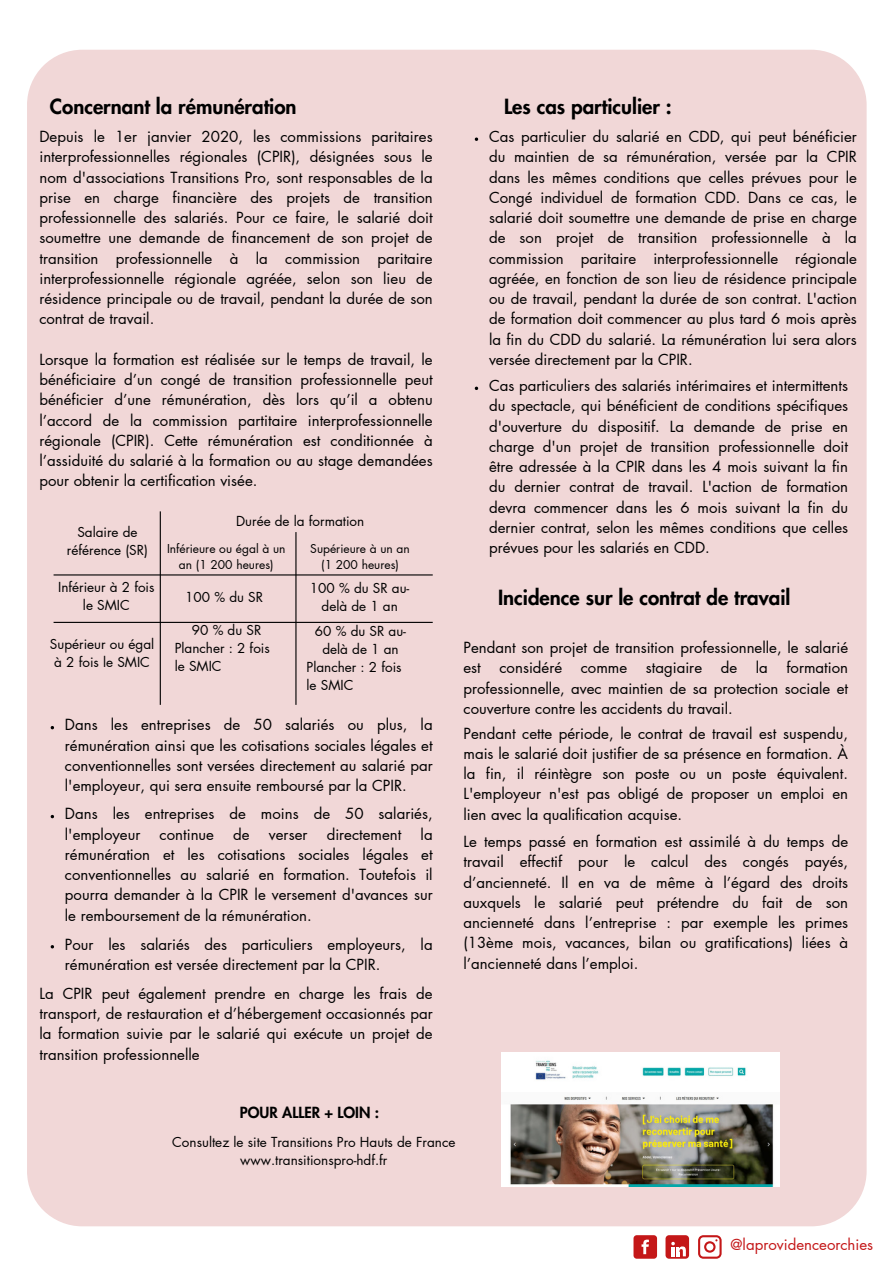
<style>
.page{position:relative;width:894px;height:1264px;background:#fff}
.page>*{position:absolute;margin:0;border:0;box-sizing:border-box;transform-origin:0 0}
.t1{font:800 20.4px "Futura LT Pro";color:#000}
.t2{font:15px/20.2px "Futura LT Pro";color:#000;text-align:justify}
.t3{font:15px "Futura LT Pro";color:#c41718}
.t4{font:800 15px "Futura LT Pro";color:#000}
.t5{font:13.5px/18px "Futura LT Pro";color:#000;text-align:center}
.t6{font:12px/16px "Futura LT Pro";color:#000;text-align:center}
</style>
<div class="page">
<div style="left:27px;top:50px;width:839px;height:1176px;background:#f1d7d7"></div>
<hr style="left:54px;top:574px;width:378px;height:1px;background:#000">
<hr style="left:295px;top:532px;width:1px;height:173px;background:#000">
<hr style="left:160px;top:511px;width:1px;height:194px;background:#000">
<hr style="left:54px;top:622px;width:378px;height:1px;background:#000">
<img style="left:501px;top:1052px;width:278px;height:134px">
<svg style="left:51px;top:814px;width:3px;height:4px"></svg>
<svg style="left:474px;top:137px;width:4px;height:4px"></svg>
<svg style="left:474px;top:386px;width:4px;height:4px"></svg>
<svg style="left:633px;top:1235px;width:24px;height:23px"></svg>
<div style="left:665px;top:1235px;width:23px;height:23px;background:#c41718;border-radius:4px"></div>
<svg style="left:671px;top:1241px;width:15px;height:15px"></svg>
<svg style="left:698px;top:1235px;width:23px;height:23px"></svg>
<h3 class="t1" style="left:50px;top:97px;width:248px">Concernant la rémunération</h3>
<h1 class="t2" style="left:39px;top:127px;width:394px">Depuis le 1er janvier 2020, les commissions paritaires interprofessionnelles régionales (CPIR), désignées sous le nom d'associations Transitions Pro, sont responsables de la prise en charge financière des projets de transition professionnelle des salariés. Pour ce faire, le salarié doit soumettre une demande de financement de son projet de transition professionnelle à la commission paritaire interprofessionnelle régionale agréée, selon son lieu de résidence principale ou de travail, pendant la durée de son contrat de travail.</h1>
<h3 class="t2" style="left:39px;top:350px;width:394px">Lorsque la formation est réalisée sur le temps de travail, le bénéficiaire d’un congé de transition professionnelle peut bénéficier d’une rémunération, dès lors qu’il a obtenu l’accord de la commission partitaire interprofessionnelle régionale (CPIR). Cette rémunération est conditionnée à l’assiduité du salarié à la formation ou au stage demandées pour obtenir la certification visée.</h3>
<p class="t5" style="left:236px;top:512px;width:130px">Durée de la formation</p>
<p class="t5" style="left:67px;top:524px;width:83px">Salaire de référence (SR)</p>
<h4 class="t6" style="left:167px;top:541px;width:120px">Inférieure ou égal à un an (1 200 heures)</h4>
<h3 class="t6" style="left:310px;top:541px;width:101px">Supérieure à un an (1 200 heures)</h3>
<p class="t5" style="left:58px;top:578px;width:98px">Inférieur à 2 fois le SMIC</p>
<p class="t5" style="left:185px;top:588px;width:79px">100 % du SR</p>
<p class="t5" style="left:310px;top:579px;width:101px">100 % du SR au&shy;delà de 1 an</p>
<p class="t5" style="left:50px;top:635px;width:106px">Supérieur ou égal à 2 fois le SMIC</p>
<h3 class="t5" style="left:175px;top:621px;width:97px;text-align:left;text-indent:17px">90 % du SR<br>Plancher : 2 fois le SMIC</h3>
<h3 class="t5" style="left:315px;top:623px;width:93px">60 % du SR au-</h3>
<h3 class="t5" style="left:322px;top:641px;width:78px">delà de 1 an</h3>
<h3 class="t5" style="left:306px;top:659px;width:97px">Plancher : 2 fois</h3>
<h3 class="t5" style="left:306px;top:677px;width:48px">le SMIC</h3>
<p class="t2" style="left:65px;top:715px;width:369px">Dans les entreprises de 50 salariés ou plus, la rémunération ainsi que les cotisations sociales légales et conventionnelles sont versées directement au salarié par l'employeur, qui sera ensuite remboursé par la CPIR.</p>
<h3 class="t2" style="left:65px;top:804px;width:369px">Dans les entreprises de moins de 50 salariés, l'employeur</h3>
<h3 class="t2" style="left:65px;top:824px;width:369px;text-indent:355px">la rémunération et les cotisations sociales légales et conventionnelles au salarié en formation. Toutefois il pourra demander à la CPIR le versement d'avances sur le remboursement de la rémunération.</h3>
<h3 class="t2" style="left:65px;top:934px;width:369px">Pour les salariés des particuliers employeurs, la rémunération est versée directement par la CPIR.</h3>
<h3 class="t2" style="left:39px;top:983px;width:394px">La CPIR peut également prendre en charge les frais de transport, de restauration et d’hébergement occasionnés par la formation suivie par le salarié qui exécute un projet de transition professionnelle</h3>
<h3 class="t2" style="left:160px;top:824px;width:56px">continue</h3>
<h3 class="t2" style="left:233px;top:824px;width:18px">de</h3>
<h3 class="t2" style="left:269px;top:824px;width:40px">verser</h3>
<h3 class="t2" style="left:326px;top:824px;width:76px">directement</h3>
<p class="t1" style="left:504px;top:97px;width:169px">Les cas particulier :</p>
<p class="t2" style="left:489px;top:127px;width:369px">Cas particulier du salarié en CDD, qui peut bénéficier du maintien de sa rémunération, versée par la CPIR dans les mêmes conditions que celles prévues pour le Congé individuel de formation CDD. Dans ce cas, le salarié doit soumettre une demande de prise en charge de son projet de transition professionnelle à la commission paritaire interprofessionnelle régionale agréée, en fonction de son lieu de résidence principale ou de travail, pendant la durée de son contrat. L'action de formation doit commencer au plus tard 6 mois après la fin du CDD du salarié. La rémunération lui sera alors versée directement par la CPIR.</p>
<p class="t2" style="left:489px;top:376px;width:360px">Cas particuliers des salariés intérimaires et intermittents du spectacle, qui bénéficient de conditions spécifiques d'ouverture du dispositif. La demande de prise en charge d'un projet de transition professionnelle doit être adressée à la CPIR dans les 4 mois suivant la fin du dernier contrat de travail. L'action de formation devra commencer dans les 6 mois suivant la fin du dernier contrat, selon les mêmes conditions que celles prévues pour les salariés en CDD.</p>
<p class="t1" style="left:498px;top:588px;width:294px">Incidence sur le contrat de travail</p>
<h2 class="t2" style="left:463px;top:638px;width:386px">Pendant son projet de transition professionnelle, le salarié est considéré comme stagiaire de la formation professionnelle, avec maintien de sa protection sociale et couverture contre les accidents du travail.</h2>
<h3 class="t2" style="left:463px;top:723px;width:386px">Pendant cette période, le contrat de travail est suspendu, mais le salarié doit justifier de sa présence en formation. À la fin, il réintègre son poste ou un poste équivalent.<br>L'employeur n'est pas obligé de proposer un emploi en lien avec la qualification acquise.</h3>
<h1 class="t2" style="left:463px;top:832px;width:386px">Le temps passé en formation est assimilé à du temps de travail effectif pour le calcul des congés payés, d’ancienneté. Il en va de même à l’égard des droits auxquels le salarié peut prétendre du fait de son ancienneté dans l’entreprise : par exemple les primes (13ème mois, vacances, bilan ou gratifications) liées à l’ancienneté dans l’emploi.</h1>
<p class="t4" style="left:240px;top:1105px;width:141px">POUR ALLER + LOIN :</p>
<p class="t5" style="left:172px;top:1133px;width:284px">Consultez le site Transitions Pro Hauts de France www.transitionspro-hdf.fr</p>
<h1 class="t3" style="left:730px;top:1237px;width:144px">@laprovidenceorchies</h1>
</div>
